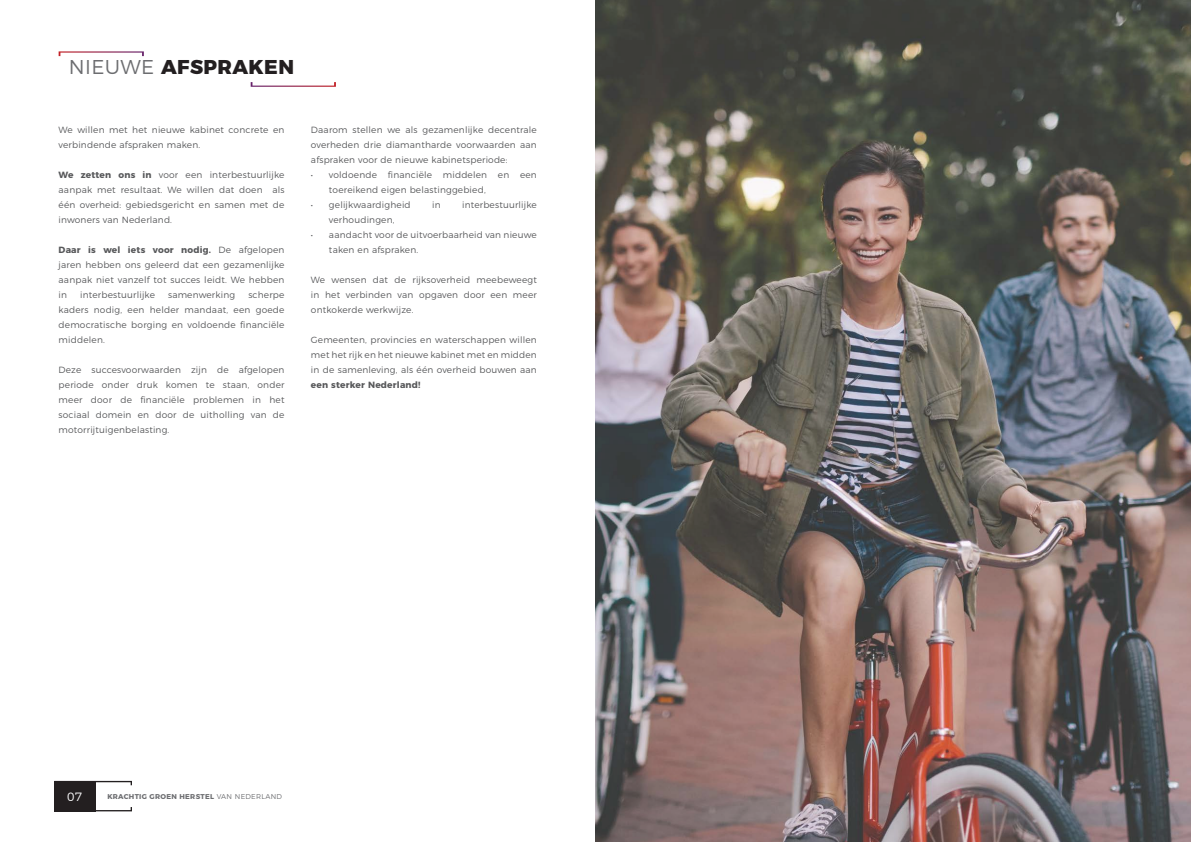
<style>
.page{position:relative;width:1191px;height:842px;background:#fff}
.page>*{position:absolute;margin:0;border:0;box-sizing:border-box;transform-origin:0 0}
.t1{font:800 20px "Montserrat";letter-spacing:.02em;color:#231f20}
.t2{font:300 12px "Montserrat";color:#fff}
.t3{font:300 9px/15px "Montserrat";letter-spacing:.02em;color:#57585a;text-align:justify}
.t4{font:700 7px "Montserrat";letter-spacing:.04em;color:#6c6d70}
.s1{font-weight:300;color:#6c6d70}
.s2{font-weight:700}
.s3{font-weight:300}
</style>
<div class="page">
<svg style="left:54px;top:781px;width:78px;height:30px"></svg>
<svg style="left:59px;top:51px;width:85px;height:5px"></svg>
<svg style="left:251px;top:82px;width:85px;height:5px"></svg>
<img style="left:595px;top:0;width:596px;height:842px">
<p class="t1" style="left:69px;top:50px;width:227px"><span class="s1">NIEUWE</span> AFSPRAKEN</p>
<p class="t3" style="left:59px;top:121px;width:227px">We willen met het nieuwe kabinet concrete en verbindende afspraken maken.</p>
<p class="t3" style="left:59px;top:166px;width:227px"><span class="s2">We zetten ons in</span> voor een interbestuurlijke aanpak met resultaat. We willen dat doen als één overheid: gebiedsgericht en samen met de inwoners van Nederland.</p>
<p class="t3" style="left:59px;top:241px;width:227px"><span class="s2">Daar is wel iets voor nodig.</span> De afgelopen jaren hebben ons geleerd dat een gezamenlijke aanpak niet vanzelf tot succes leidt. We hebben in</p>
<p class="t3" style="left:59px;top:286px;width:227px;text-indent:190px">scherpe kaders nodig, een helder mandaat, een goede democratische borging en voldoende financiële middelen.</p>
<p class="t3" style="left:59px;top:361px;width:227px">Deze succesvoorwaarden zijn de afgelopen periode onder druk komen te staan, onder meer door de financiële problemen in het sociaal domein en door de uitholling van de motorrijtuigenbelasting.</p>
<p class="t3" style="left:80px;top:286px;width:76px">interbestuurlijke</p>
<p class="t3" style="left:168px;top:286px;width:69px">samenwerking</p>
<p class="t3" style="left:311px;top:121px;width:227px">Daarom stellen we als gezamenlijke decentrale overheden drie diamantharde voorwaarden aan afspraken voor de nieuwe kabinetsperiode:</p>
<p class="t3" style="left:329px;top:166px;width:209px;text-indent:-18px">• voldoende financiële middelen en een toereikend eigen belastinggebied,</p>
<p class="t3" style="left:311px;top:196px;width:101px">• gelijkwaardigheid</p>
<p class="t3" style="left:432px;top:196px;width:10px">in</p>
<p class="t3" style="left:462px;top:196px;width:76px">interbestuurlijke</p>
<p class="t3" style="left:329px;top:211px;width:67px">verhoudingen,</p>
<p class="t3" style="left:329px;top:226px;width:209px;text-indent:-18px">• aandacht voor de uitvoerbaarheid van nieuwe taken en afspraken.</p>
<p class="t3" style="left:311px;top:271px;width:227px">We wensen dat de rijksoverheid meebeweegt in het verbinden van opgaven door een meer ontkokerde werkwijze.</p>
<p class="t3" style="left:311px;top:331px;width:227px">Gemeenten, provincies en waterschappen willen met het rijk en het nieuwe kabinet met en midden in de samenleving, als één overheid bouwen aan <span class="s2">een sterker Nederland!</span></p>
<p class="t2" style="left:67px;top:787px;width:17px">07</p>
<p class="t4" style="left:107px;top:790px;width:176px">KRACHTIG GROEN HERSTEL <span class="s3">VAN NEDERLAND</span></p>
</div>
